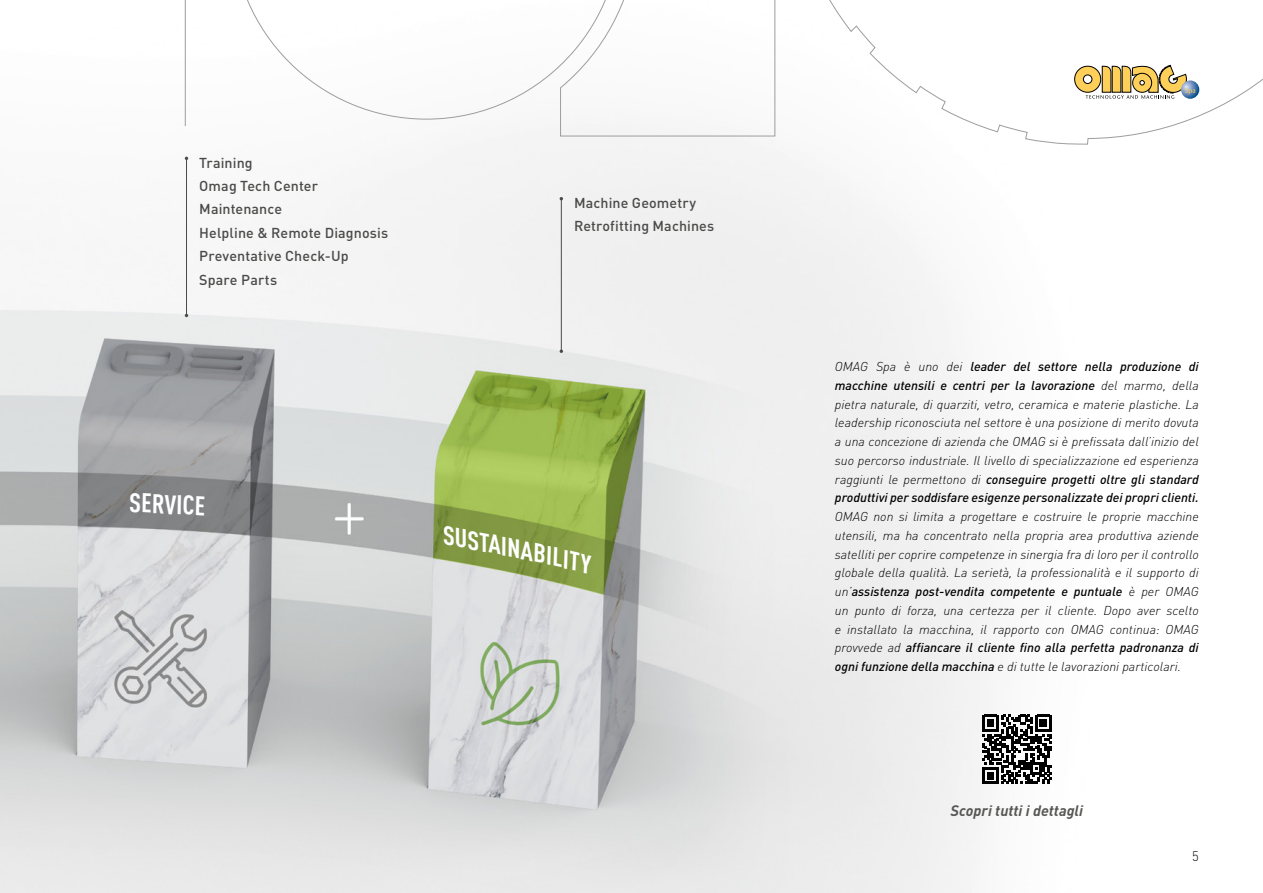
<style>
.page{position:relative;width:1263px;height:893px;background:#fff}
.page>*{position:absolute;margin:0;border:0;box-sizing:border-box;transform-origin:0 0}
.t1{font:700 condensed 26.7px "DIN Pro";color:#fff}
.t2{font:italic 700 condensed 25.8px "DIN Pro";color:#fff;scale:1.05 1}
.t3{font:italic 700 condensed 25.65px "DIN Pro";color:#fff;scale:1.06 1}
.t4{font:italic 700 15px "DIN Pro";color:#575756}
.t5{font:500 14.25px "DIN Pro";letter-spacing:.01em;color:#4a4a49}
.t6{font:300 13.5px "DIN Pro";color:#000;scale:.96 1}
.t7{font:italic 300 12.75px/18.8px "DIN Pro";color:#000;text-align:justify}
.s1{font-size:25.65px}
.s2{font-weight:500}
</style>
<div class="page">
<img style="left:0;top:312px;width:1052px;height:581px">
<hr style="left:186px;top:158px;width:1px;height:157px;background:#4a4a49">
<hr style="left:561px;top:199px;width:1px;height:152px;background:#4a4a49">
<svg style="left:982px;top:715px;width:69px;height:69px"></svg>
<svg style="left:0;top:0;width:1263px;height:312px"></svg>
<svg style="left:0;top:0;width:186px;height:127px"></svg>
<svg style="left:1181px;top:80px;width:18px;height:19px"></svg>
<svg style="left:1074px;top:64px;width:121px;height:35px"></svg>
<svg style="left:444px;top:525px;width:34px;height:26px"></svg>
<svg style="left:564px;top:549px;width:28px;height:25px"></svg>
<p class="t5" style="left:199px;top:153px;width:55px">Training</p>
<p class="t5" style="left:199px;top:176px;width:120px">Omag Tech Center</p>
<p class="t5" style="left:199px;top:200px;width:84px">Maintenance</p>
<p class="t5" style="left:199px;top:223px;width:190px">Helpline &amp; Remote Diagnosis</p>
<p class="t5" style="left:199px;top:247px;width:151px">Preventative Check-Up</p>
<p class="t5" style="left:199px;top:270px;width:80px">Spare Parts</p>
<h1 class="t1" style="left:131px;top:486px;width:77px;rotate:3deg">SERVICE</h1>
<p class="t5" style="left:574px;top:193px;width:124px">Machine Geometry</p>
<p class="t5" style="left:574px;top:217px;width:142px">Retrofitting Machines</p>
<h2 class="t2" style="left:484px;top:526px;width:42px;rotate:11deg">TAI<span class="s1">N</span></h2>
<h3 class="t3" style="left:526px;top:534px;width:42px;rotate:12deg">ABIL</h3>
<p class="t7" style="left:835px;top:357px;width:365px">OMAG Spa è uno dei <span class="s2">leader del settore nella produzione di macchine utensili e centri per la lavorazione</span> del marmo, della pietra naturale, di quarziti, vetro, ceramica e materie plastiche. La leadership riconosciuta nel settore è una posizione di merito dovuta a una concezione di azienda che OMAG si è prefissata dall’inizio del suo percorso industriale. Il livello di specializzazione ed esperienza raggiunti le permettono di <span class="s2">conseguire progetti oltre gli standard produttivi per soddisfare esigenze personalizzate dei propri clienti.<br></span>OMAG non si limita a progettare e costruire le proprie macchine utensili, ma ha concentrato nella propria area produttiva aziende satelliti per coprire competenze in sinergia fra di loro per il controllo globale della qualità. La serietà, la professionalità e il supporto di un’<span class="s2">assistenza post-vendita competente e puntuale</span> è per OMAG un punto di forza, una certezza per il cliente. Dopo aver scelto e installato la macchina, il rapporto con OMAG continua: OMAG provvede ad <span class="s2">affiancare il cliente fino alla perfetta padronanza di ogni funzione della macchina</span> e di tutte le lavorazioni particolari.</p>
<p class="t4" style="left:950px;top:800px;width:134px">Scopri tutti i dettagli</p>
<p class="t6" style="left:1192px;top:847px;width:8px">5</p>
</div>
